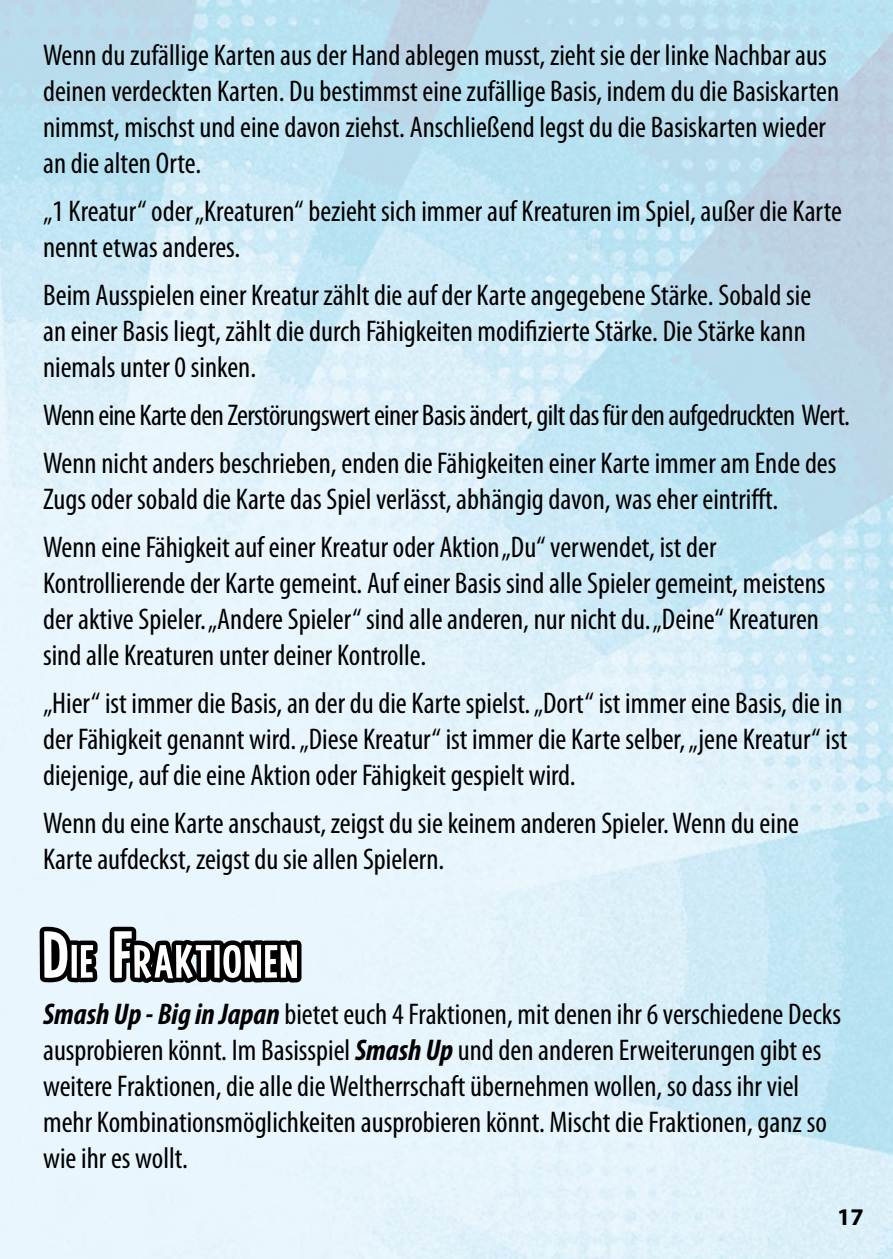
<style>
.page{position:relative;width:893px;height:1259px;background:#fff}
.page>*{position:absolute;margin:0;border:0;box-sizing:border-box;transform-origin:0 0}
.t1{font:50.4px "Curse Casual JVE";letter-spacing:.035em;color:#fff}
.t2{font:condensed 30px/36px "Myriad Pro";color:#000}
.t3{font:700 24px "Myriad Pro";color:#000}
.s1{font-size:72px}
.s2{font-weight:700;font-style:italic}
</style>
<div class="page">
<svg style="left:35px;top:903px;width:271px;height:113px;background:#98a0a4"></svg>
<p class="t2" style="left:43px;top:37px;width:798px">Wenn du zufällige Karten aus der Hand ablegen musst, zieht sie der linke Nachbar aus deinen verdeckten Karten. Du bestimmst eine zufällige Basis, indem du die Basiskarten nimmst, mischst und eine davon ziehst. Anschließend legst du die Basiskarten wieder an die alten Orte.</p>
<p class="t2" style="left:43px;top:193px;width:800px">„1 Kreatur“ oder „Kreaturen“ bezieht sich immer auf Kreaturen im Spiel, außer die Karte nennt etwas anderes.</p>
<p class="t2" style="left:43px;top:277px;width:770px">Beim Ausspielen einer Kreatur zählt die auf der Karte angegebene Stärke. Sobald sie an einer Basis liegt, zählt die durch Fähigkeiten modifizierte Stärke. Die Stärke kann niemals unter 0 sinken.</p>
<p class="t2" style="left:43px;top:391px;width:808px;line-height:48px">Wenn eine Karte den Zerstörungswert einer Basis ändert, gilt das für den aufgedruckten Wert.<br>Wenn nicht anders beschrieben, enden die Fähigkeiten einer Karte immer am Ende des</p>
<p class="t2" style="left:43px;top:475px;width:737px;line-height:48px">Zugs oder sobald die Karte das Spiel verlässt, abhängig davon, was eher eintrifft.<br>Wenn eine Fähigkeit auf einer Kreatur oder Aktion „Du“ verwendet, ist der</p>
<p class="t2" style="left:43px;top:565px;width:784px">Kontrollierende der Karte gemeint. Auf einer Basis sind alle Spieler gemeint, meistens der aktive Spieler. „Andere Spieler“ sind alle anderen, nur nicht du. „Deine“ Kreaturen sind alle Kreaturen unter deiner Kontrolle.</p>
<p class="t2" style="left:43px;top:685px;width:806px">„Hier“ ist immer die Basis, an der du die Karte spielst. „Dort“ ist immer eine Basis, die in der Fähigkeit genannt wird. „Diese Kreatur“ ist immer die Karte selber, „jene Kreatur“ ist diejenige, auf die eine Aktion oder Fähigkeit gespielt wird.</p>
<p class="t2" style="left:43px;top:805px;width:757px">Wenn du eine Karte anschaust, zeigst du sie keinem anderen Spieler. Wenn du eine<br>Karte aufdeckst, zeigst du sie allen Spielern.</p>
<h1 class="t1" style="left:43px;top:935px;width:256px"><span class="s1">D</span>IE <span class="s1">F</span>RAKTIONEN</h1>
<p class="t2" style="left:43px;top:996px;width:799px"><span class="s2">Smash Up - Big in Japan</span> bietet euch 4 Fraktionen, mit denen ihr 6 verschiedene Decks ausprobieren könnt. Im Basisspiel <span class="s2">Smash Up</span> und den anderen Erweiterungen gibt es weitere Fraktionen, die alle die Weltherrschaft übernehmen wollen, so dass ihr viel mehr Kombinationsmöglichkeiten ausprobieren könnt. Mischt die Fraktionen, ganz so wie ihr es wollt.</p>
<p class="t3" style="left:837px;top:1201px;width:28px">17</p>
</div>
